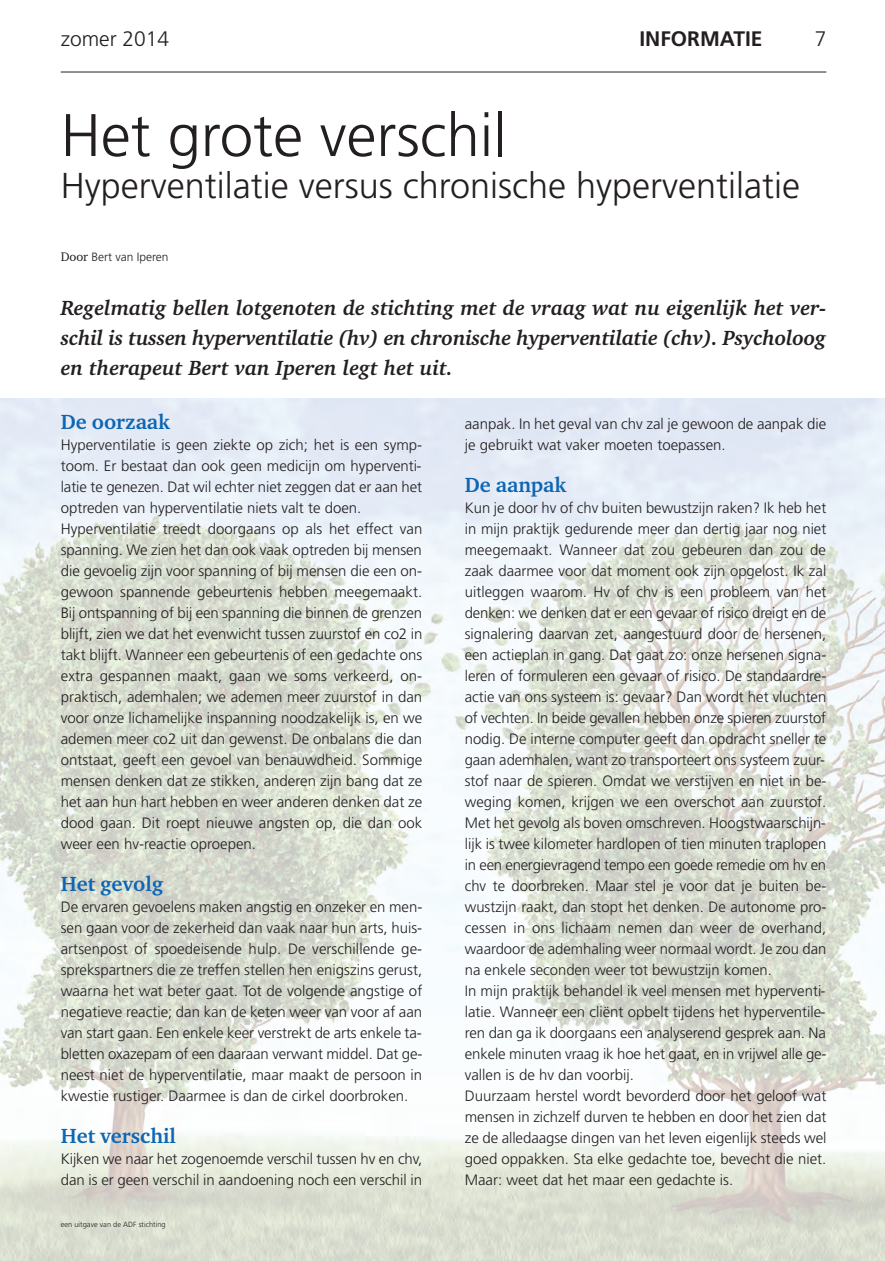
<style>
.page{position:relative;width:885px;height:1261px;background:#fff}
.page>*{position:absolute;margin:0;border:0;box-sizing:border-box;transform-origin:0 0}
.t1{font:300 60px "Frutiger";color:#231f20}
.t2{font:300 36px "Frutiger";color:#231f20}
.t3{font:italic 700 21px/30px "Charter";color:#231f20;text-align:justify}
.t4{font:700 21px "Charter ITC";color:#0e66b2}
.t5{font:300 21px "Frutiger";color:#231f20}
.t6{font:700 21px "Frutiger";color:#231f20}
.t7{font:300 15px/21px "Frutiger";color:#231f20}
.t8{font:300 12px "Frutiger";color:#231f20}
.t9{font:300 7.5px "Frutiger";color:#231f20}
.s1{font-family:"Charter ITC";font-weight:400;font-size:12.75px}
</style>
<div class="page">
<img style="left:0;top:399px;width:885px;height:862px">
<hr style="left:61px;top:72px;width:765px;height:1px;background:#231f20">
<h3 class="t5" style="left:61px;top:30px;width:110px">zomer 2014</h3>
<h3 class="t6" style="left:639px;top:30px;width:125px">INFORMATIE</h3>
<h3 class="t5" style="left:814px;top:30px;width:13px">7</h3>
<h1 class="t1" style="left:61px;top:111px;width:447px">Het grote verschil</h1>
<h2 class="t2" style="left:61px;top:171px;width:741px">Hyperventilatie versus chronische hyperventilatie</h2>
<p class="t8" style="left:61px;top:252px;width:109px"><span class="s1">Door</span> Bert van Iperen</p>
<h3 class="t3" style="left:61px;top:292px;width:767px">Regelmatig bellen lotgenoten de stichting met de vraag wat nu eigenlijk het ver&shy;schil is tussen hyperventilatie (hv) en chronische hyperventilatie (chv). Psycholoog en therapeut Bert van Iperen legt het uit.</h3>
<p class="t7" style="left:465px;top:414px;width:363px">aanpak. In het geval van chv zal je gewoon de aanpak die je gebruikt wat vaker moeten toepassen.</p>
<h3 class="t4" style="left:465px;top:472px;width:103px">De aanpak</h3>
<p class="t7" style="left:465px;top:498px;width:363px">Kun je door hv of chv buiten bewustzijn raken? Ik heb het in mijn praktijk gedurende meer dan dertig jaar nog niet meegemaakt. Wanneer dat zou gebeuren dan zou de zaak daarmee voor dat moment ook zijn opgelost. Ik zal uitleggen waarom. Hv of chv is een probleem van het denken: we denken dat er een gevaar of risico dreigt en de signalering daarvan zet, aangestuurd door de hersenen, een actieplan in gang. Dat gaat zo: onze hersenen signa&shy;leren of formuleren een gevaar of risico. De standaardre&shy;actie van ons systeem is: gevaar? Dan wordt het vluchten of vechten. In beide gevallen hebben onze spieren zuurstof nodig. De interne computer geeft dan opdracht sneller te gaan ademhalen, want zo transporteert ons systeem zuur&shy;stof naar de spieren. Omdat we verstijven en niet in be&shy;weging komen, krijgen we een overschot aan zuurstof.<br>Met het gevolg als boven omschreven. Hoogstwaarschijn&shy;lijk is twee kilometer hardlopen of tien minuten traplopen in een energievragend tempo een goede remedie om hv en chv te doorbreken. Maar stel je voor dat je buiten be&shy;wustzijn raakt, dan stopt het denken. De autonome pro&shy;cessen in ons lichaam nemen dan weer de overhand, waardoor de ademhaling weer normaal wordt. Je zou dan na enkele seconden weer tot bewustzijn komen.<br>In mijn praktijk behandel ik veel mensen met hyperventi&shy;latie. Wanneer een cliënt opbelt tijdens het hyperventile&shy;ren dan ga ik doorgaans een analyserend gesprek aan. Na enkele minuten vraag ik hoe het gaat, en in vrijwel alle ge&shy;vallen is de hv dan voorbij.<br>Duurzaam herstel wordt bevorderd door het geloof wat mensen in zichzelf durven te hebben en door het zien dat ze de alledaagse dingen van het leven eigenlijk steeds wel goed oppakken. Sta elke gedachte toe, bevecht die niet.<br>Maar: weet dat het maar een gedachte is.</p>
<h3 class="t4" style="left:61px;top:409px;width:111px">De oorzaak</h3>
<p class="t7" style="left:61px;top:435px;width:363px">Hyperventilatie is geen ziekte op zich; het is een symp&shy;toom. Er bestaat dan ook geen medicijn om hyperventi&shy;latie te genezen. Dat wil echter niet zeggen dat er aan het optreden van hyperventilatie niets valt te doen.<br>Hyperventilatie treedt doorgaans op als het effect van spanning. We zien het dan ook vaak optreden bij mensen die gevoelig zijn voor spanning of bij mensen die een on&shy;gewoon spannende gebeurtenis hebben meegemaakt.<br>Bij ontspanning of bij een spanning die binnen de grenzen blijft, zien we dat het evenwicht tussen zuurstof en co2 in takt blijft. Wanneer een gebeurtenis of een gedachte ons extra gespannen maakt, gaan we soms verkeerd, on&shy;praktisch, ademhalen; we ademen meer zuurstof in dan voor onze lichamelijke inspanning noodzakelijk is, en we ademen meer co2 uit dan gewenst. De onbalans die dan ontstaat, geeft een gevoel van benauwdheid. Sommige mensen denken dat ze stikken, anderen zijn bang dat ze het aan hun hart hebben en weer anderen denken dat ze dood gaan. Dit roept nieuwe angsten op, die dan ook weer een hv-reactie oproepen.</p>
<h3 class="t4" style="left:61px;top:871px;width:104px">Het gevolg</h3>
<p class="t7" style="left:61px;top:897px;width:363px;text-align:justify">De ervaren gevoelens maken angstig en onzeker en men&shy;sen gaan voor de zekerheid dan vaak naar hun arts, huis&shy;artsenpost of spoedeisende hulp. De verschillende ge&shy;sprekspartners die ze treffen stellen hen enigszins gerust, waarna het wat beter gaat. Tot de volgende angstige of negatieve reactie; dan kan de keten weer van voor af aan van start gaan. Een enkele keer verstrekt de arts enkele ta&shy;bletten oxazepam of een daaraan verwant middel. Dat ge&shy;neest niet de hyperventilatie, maar maakt de persoon in kwestie rustiger. Daarmee is dan de cirkel doorbroken.</p>
<h3 class="t4" style="left:61px;top:1123px;width:117px">Het verschil</h3>
<p class="t7" style="left:61px;top:1149px;width:363px">Kijken we naar het zogenoemde verschil tussen hv en chv, dan is er geen verschil in aandoening noch een verschil in</p>
<p class="t9" style="left:61px;top:1221px;width:107px">een uitgave van de ADF stichting</p>
</div>
